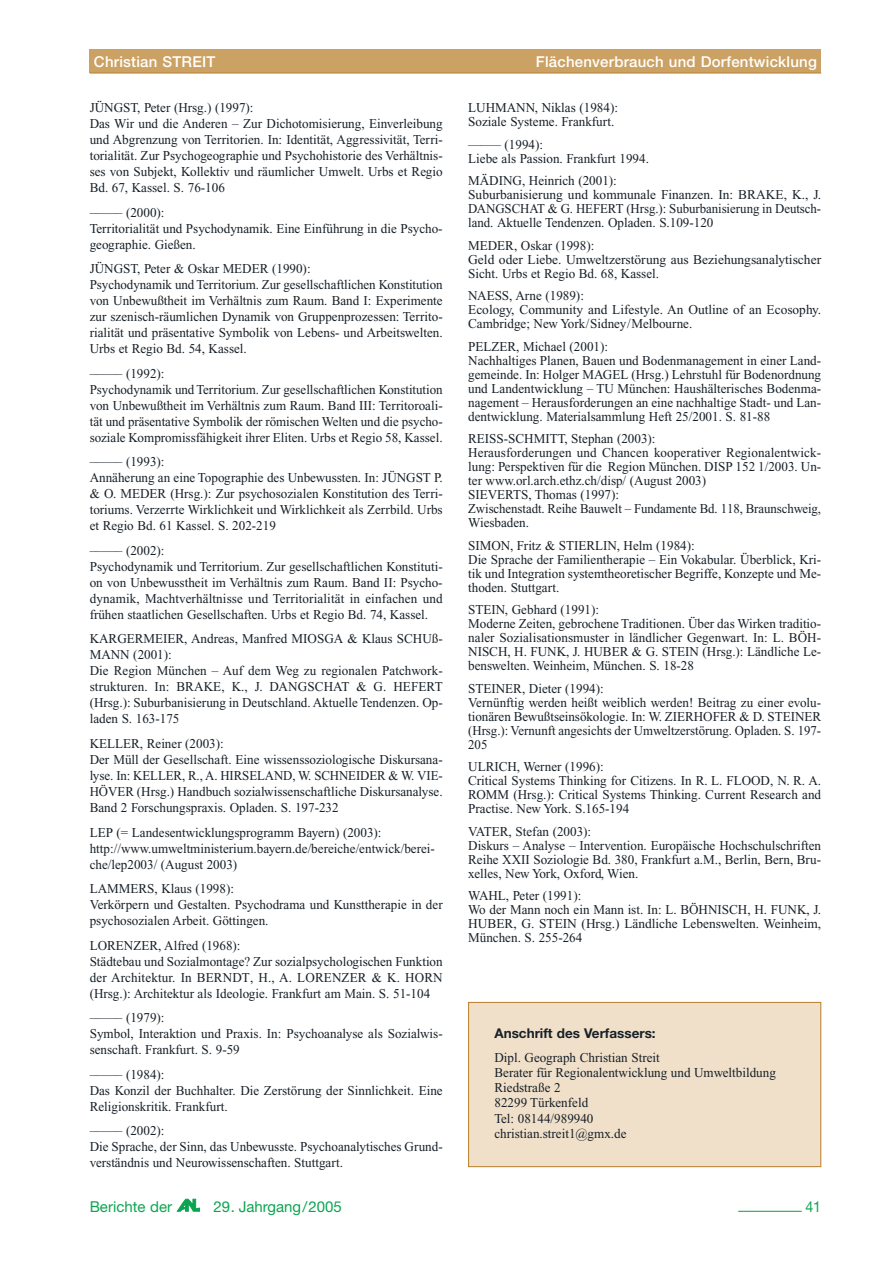
<style>
.page{position:relative;width:893px;height:1263px;background:#fff}
.page>*{position:absolute;margin:0;border:0;box-sizing:border-box;transform-origin:0 0}
.t1{font:500 15px "Helvetica Neue";letter-spacing:.015em;color:#fff}
.t2{font:15px "Helvetica Neue";color:#0ba550}
.t3{font:15px "Helvetica Neue";color:#0ba550;scale:.95 1}
.t4{font:13.5px/16px "Times New Roman";color:#172028}
.t5{font:700 13.5px "Helvetica Neue";color:#172028}
</style>
<div class="page">
<div style="left:90px;top:50px;width:731px;height:23px;background:#cba263"></div>
<hr style="left:90px;top:73px;width:731px;height:1px;background:#b8812b">
<hr style="left:738px;top:1211px;width:64px;height:1px;background:#0ba550">
<svg style="left:177px;top:1199px;width:23px;height:12px"></svg>
<div style="left:469px;top:1002px;width:352px;height:165px;background:#f0e0ca"></div>
<div style="left:468px;top:1002px;width:353px;height:165px;border:1px solid #b8812b"></div>
<p class="t1" style="left:94px;top:56px;width:123px">Christian STREIT</p>
<p class="t1" style="left:536px;top:56px;width:282px">Flächenverbrauch und Dorfentwicklung</p>
<p class="t4" style="left:90px;top:101px;width:354px">JÜNGST, Peter (Hrsg.) (1997):<br>Das Wir und die Anderen – Zur Dichotomisierung, Einverleibung und Abgrenzung von Territorien. In: Identität, Aggressivität, Terri&shy;torialität. Zur Psychogeographie und Psychohistorie des Verhältnis&shy;ses von Subjekt, Kollektiv und räumlicher Umwelt. Urbs et Regio Bd. 67, Kassel. S. 76-106</p>
<p class="t4" style="left:90px;top:205px;width:354px">––––– (2000):<br>Territorialität und Psychodynamik. Eine Einführung in die Psycho&shy;geographie. Gießen.</p>
<p class="t4" style="left:90px;top:262px;width:354px">JÜNGST, Peter &amp; Oskar MEDER (1990):<br>Psychodynamik und Territorium. Zur gesellschaftlichen Konstitution von Unbewußtheit im Verhältnis zum Raum. Band I: Experimente zur szenisch-räumlichen Dynamik von Gruppenprozessen: Territo&shy;rialität und präsentative Symbolik von Lebens- und Arbeitswelten.<br>Urbs et Regio Bd. 54, Kassel.</p>
<p class="t4" style="left:90px;top:367px;width:354px">––––– (1992):<br>Psychodynamik und Territorium. Zur gesellschaftlichen Konstitution von Unbewußtheit im Verhältnis zum Raum. Band III: Territoroali&shy;tät und präsentative Symbolik der römischen Welten und die psycho&shy;soziale Kompromissfähigkeit ihrer Eliten. Urbs et Regio 58, Kassel.</p>
<p class="t4" style="left:90px;top:455px;width:354px">––––– (1993):<br>Annäherung an eine Topographie des Unbewussten. In: JÜNGST P. &amp; O. MEDER (Hrsg.): Zur psychosozialen Konstitution des Terri&shy;toriums. Verzerrte Wirklichkeit und Wirklichkeit als Zerrbild. Urbs et Regio Bd. 61 Kassel. S. 202-219</p>
<p class="t4" style="left:90px;top:544px;width:354px">––––– (2002):<br>Psychodynamik und Territorium. Zur gesellschaftlichen Konstituti&shy;on von Unbewusstheit im Verhältnis zum Raum. Band II: Psycho&shy;dynamik, Machtverhältnisse und Territorialität in einfachen und frühen staatlichen Gesellschaften. Urbs et Regio Bd. 74, Kassel.</p>
<p class="t4" style="left:90px;top:632px;width:354px">KARGERMEIER, Andreas, Manfred MIOSGA &amp; Klaus SCHUß-MANN (2001):<br>Die Region München – Auf dem Weg zu regionalen Patchwork&shy;strukturen. In: BRAKE, K., J. DANGSCHAT &amp; G. HEFERT (Hrsg.): Suburbanisierung in Deutschland. Aktuelle Tendenzen. Op&shy;laden S. 163-175</p>
<p class="t4" style="left:90px;top:737px;width:354px">KELLER, Reiner (2003):<br>Der Müll der Gesellschaft. Eine wissenssoziologische Diskursana&shy;lyse. In: KELLER, R., A. HIRSELAND, W. SCHNEIDER &amp; W. VIE-HÖVER (Hrsg.) Handbuch sozialwissenschaftliche Diskursanalyse.<br>Band 2 Forschungspraxis. Opladen. S. 197-232</p>
<p class="t4" style="left:90px;top:825px;width:347px">LEP (= Landesentwicklungsprogramm Bayern) (2003): http://www.umweltministerium.bayern.de/bereiche/entwick/berei&shy;che/lep2003/ (August 2003)</p>
<p class="t4" style="left:90px;top:882px;width:354px">LAMMERS, Klaus (1998):<br>Verkörpern und Gestalten. Psychodrama und Kunsttherapie in der psychosozialen Arbeit. Göttingen.</p>
<p class="t4" style="left:90px;top:938px;width:354px">LORENZER, Alfred (1968):<br>Städtebau und Sozialmontage? Zur sozialpsychologischen Funktion der Architektur. In BERNDT, H., A. LORENZER &amp; K. HORN (Hrsg.): Architektur als Ideologie. Frankfurt am Main. S. 51-104</p>
<p class="t4" style="left:90px;top:1011px;width:354px">––––– (1979):<br>Symbol, Interaktion und Praxis. In: Psychoanalyse als Sozialwis&shy;senschaft. Frankfurt. S. 9-59</p>
<p class="t4" style="left:90px;top:1067px;width:354px">––––– (1984):<br>Das Konzil der Buchhalter. Die Zerstörung der Sinnlichkeit. Eine<br>Religionskritik. Frankfurt.</p>
<p class="t4" style="left:90px;top:1124px;width:354px">––––– (2002):<br>Die Sprache, der Sinn, das Unbewusste. Psychoanalytisches Grund&shy;verständnis und Neurowissenschaften. Stuttgart.</p>
<p class="t4" style="left:468px;top:102px;width:151px;line-height:14px">LUHMANN, Niklas (1984):<br>Soziale Systeme. Frankfurt.</p>
<p class="t4" style="left:468px;top:138px;width:182px;line-height:14px">––––– (1994):<br>Liebe als Passion. Frankfurt 1994.</p>
<p class="t4" style="left:468px;top:175px;width:354px;line-height:14px">MÄDING, Heinrich (2001):<br>Suburbanisierung und kommunale Finanzen. In: BRAKE, K., J.<br>DANGSCHAT &amp; G. HEFERT (Hrsg.): Suburbanisierung in Deutsch&shy;land. Aktuelle Tendenzen. Opladen. S.109-120</p>
<p class="t4" style="left:468px;top:239px;width:354px;line-height:14px">MEDER, Oskar (1998):<br>Geld oder Liebe. Umweltzerstörung aus Beziehungsanalytischer<br>Sicht. Urbs et Regio Bd. 68, Kassel.</p>
<p class="t4" style="left:468px;top:290px;width:354px;line-height:14px">NAESS, Arne (1989):<br>Ecology, Community and Lifestyle. An Outline of an Ecosophy.<br>Cambridge; New York/Sidney/Melbourne.</p>
<p class="t4" style="left:468px;top:340px;width:354px;line-height:14px">PELZER, Michael (2001):<br>Nachhaltiges Planen, Bauen und Bodenmanagement in einer Land&shy;gemeinde. In: Holger MAGEL (Hrsg.) Lehrstuhl für Bodenordnung und Landentwicklung – TU München: Haushälterisches Bodenma&shy;nagement – Herausforderungen an eine nachhaltige Stadt- und Lan&shy;dentwicklung. Materialsammlung Heft 25/2001. S. 81-88</p>
<p class="t4" style="left:468px;top:433px;width:354px;line-height:14px">REISS-SCHMITT, Stephan (2003):<br>Herausforderungen und Chancen kooperativer Regionalentwick&shy;lung: Perspektiven für die Region München. DISP 152 1/2003. Un&shy;ter www.orl.arch.ethz.ch/disp/ (August 2003)<br>SIEVERTS, Thomas (1997):<br>Zwischenstadt. Reihe Bauwelt – Fundamente Bd. 118, Braunschweig, Wiesbaden.</p>
<p class="t4" style="left:468px;top:539px;width:354px;line-height:14px">SIMON, Fritz &amp; STIERLIN, Helm (1984):<br>Die Sprache der Familientherapie – Ein Vokabular. Überblick, Kri&shy;tik und Integration systemtheoretischer Begriffe, Konzepte und Me&shy;thoden. Stuttgart.</p>
<p class="t4" style="left:468px;top:604px;width:354px;line-height:14px">STEIN, Gebhard (1991):<br>Moderne Zeiten, gebrochene Traditionen. Über das Wirken traditio&shy;naler Sozialisationsmuster in ländlicher Gegenwart. In: L. BÖH-NISCH, H. FUNK, J. HUBER &amp; G. STEIN (Hrsg.): Ländliche Le&shy;benswelten. Weinheim, München. S. 18-28</p>
<p class="t4" style="left:468px;top:682px;width:354px;line-height:14px">STEINER, Dieter (1994):<br>Vernünftig werden heißt weiblich werden! Beitrag zu einer evolu&shy;tionären Bewußtseinsökologie. In: W. ZIERHOFER &amp; D. STEINER (Hrsg.): Vernunft angesichts der Umweltzerstörung. Opladen. S. 197- 205</p>
<p class="t4" style="left:468px;top:761px;width:354px;line-height:14px">ULRICH, Werner (1996):<br>Critical Systems Thinking for Citizens. In R. L. FLOOD, N. R. A.<br>ROMM (Hrsg.): Critical Systems Thinking. Current Research and Practise. New York. S.165-194</p>
<p class="t4" style="left:468px;top:825px;width:354px;line-height:14px">VATER, Stefan (2003):<br>Diskurs – Analyse – Intervention. Europäische Hochschulschriften Reihe XXII Soziologie Bd. 380, Frankfurt a.M., Berlin, Bern, Bru&shy;xelles, New York, Oxford, Wien.</p>
<p class="t4" style="left:468px;top:890px;width:354px;line-height:14px">WAHL, Peter (1991):<br>Wo der Mann noch ein Mann ist. In: L. BÖHNISCH, H. FUNK, J.<br>HUBER, G. STEIN (Hrsg.) Ländliche Lebenswelten. Weinheim, München. S. 255-264</p>
<p class="t5" style="left:494px;top:1028px;width:163px">Anschrift des Verfassers:</p>
<p class="t4" style="left:494px;top:1051px;width:283px;line-height:15.3px">Dipl. Geograph Christian Streit<br>Berater für Regionalentwicklung und Umweltbildung<br>Riedstraße 2<br>82299 Türkenfeld<br>Tel: 08144/989940<br>christian.streit1@gmx.de</p>
<p class="t2" style="left:90px;top:1201px;width:84px">Berichte der</p>
<p class="t2" style="left:213px;top:1201px;width:130px">29. Jahrgang/2005</p>
<p class="t3" style="left:805px;top:1201px;width:18px">41</p>
</div>
